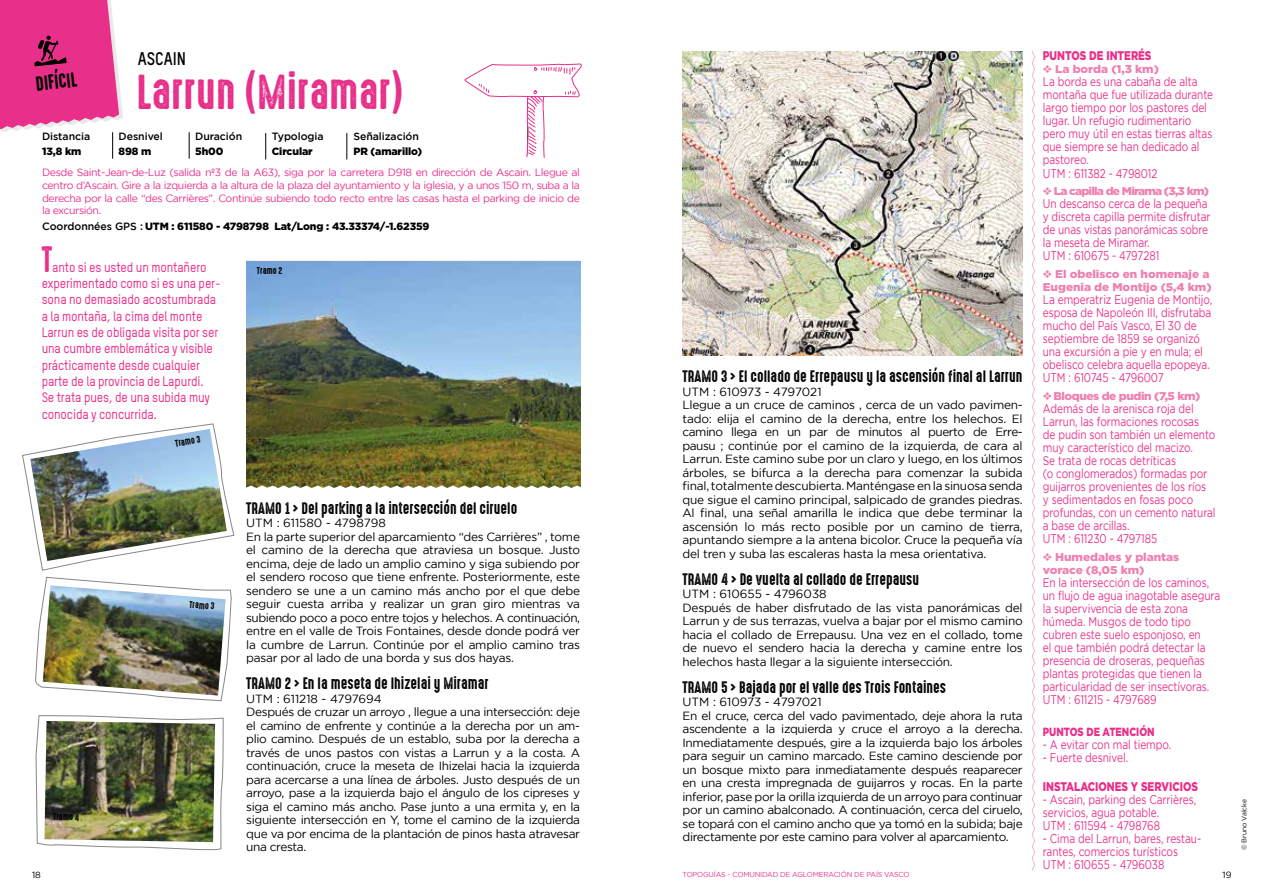
<style>
.page{position:relative;width:1263px;height:893px;background:#fff}
.page>*{position:absolute;margin:0;border:0;box-sizing:border-box;transform-origin:0 0}
.t1{font:44.25px "High Voltage Rough";color:#e8308a}
.t2{font:33px "High Voltage Rough";color:#e8308a;scale:.9 1}
.t3{font:18.45px "High Voltage Rough";color:#000}
.t4{font:700 18px "TSTARPRO";color:#000;scale:.9 1}
.t5{font:15px "High Voltage Rough";color:#000}
.t6{font:500 13.5px/16.4px "TSTARPRO";letter-spacing:-.01em;color:#e8308a;scale:.9 1}
.t7{font:12.6px/13px "Gotham";letter-spacing:-.005em;color:#e8308a;scale:.8 1}
.t8{font:900 12.6px "Gotham HTF";color:#e8308a;scale:.8 1}
.t9{font:11.85px/13.5px "Gotham";letter-spacing:-.03em;color:#000}
.t10{font:900 11.85px "Gotham HTF";color:#e8308a;scale:.8 1}
.t11{font:900 11.25px/13px "Gotham HTF";letter-spacing:-.005em;color:#ef80b1;scale:1.05 1}
.t12{font:900 11.25px "Gotham HTF";letter-spacing:-.065em;color:#ef80b1;scale:1.05 1}
.t13{font:900 11.25px "Gotham HTF";letter-spacing:-.035em;color:#ef80b1;scale:1.05 1}
.t14{font:10.5px/12.8px "Gotham";letter-spacing:-.04em;color:#e8308a;text-align:justify}
.t15{font:900 10.5px "Gotham HTF";letter-spacing:-.01em;color:#000}
.t16{font:500 10.5px "Gotham";letter-spacing:-.005em;color:#000}
.t17{font:9px "High Voltage Rough";color:#000}
.t18{font:9px "Gotham";color:#000}
.t19{font:7.2px "Gotham";letter-spacing:-.025em;color:#e8308a}
.t20{font:6.75px "Gotham";letter-spacing:-.005em;color:#000}
.s1{font-family:"Gotham";font-weight:500}
</style>
<div class="page">
<svg style="left:35px;top:715px;width:189px;height:136px"></svg>
<img style="left:44px;top:721px;width:171px;height:121px">
<img style="left:22px;top:424px;width:212px;height:277px">
<svg style="left:464px;top:63px;width:118px;height:95px"></svg>
<svg style="left:1031px;top:51px;width:4px;height:820px"></svg>
<img style="left:246px;top:261px;width:334px;height:225px">
<svg style="left:246px;top:486px;width:335px;height:2px"></svg>
<svg style="left:189px;top:132px;width:1px;height:27px"></svg>
<svg style="left:0;top:0;width:123px;height:159px"></svg>
<svg style="left:265px;top:133px;width:1px;height:26px"></svg>
<svg style="left:346px;top:133px;width:1px;height:26px"></svg>
<img style="left:682px;top:51px;width:341px;height:304px">
<p class="t8" style="left:1043px;top:48px;width:137px">PUNTOS DE INTERÉS</p>
<p class="t11" style="left:1043px;top:62px;width:112px">❖ La borda (1,3 km)</p>
<p class="t7" style="left:1043px;top:75px;width:214px">La borda es una cabaña de alta montaña que fue utilizada durante largo tiempo por los pastores del lugar. Un refugio rudimentario pero muy útil en estas tierras altas que siempre se han dedicado al pastoreo.<br>UTM : 611382 - 4798012</p>
<p class="t12" style="left:1043px;top:185px;width:160px">❖ La capilla de Mirama (3,3 km)</p>
<p class="t7" style="left:1043px;top:197px;width:211px">Un descanso cerca de la pequeña y discreta capilla permite disfrutar de unas vistas panorámicas sobre la meseta de Miramar.<br>UTM : 610675 - 4797281</p>
<p class="t11" style="left:1043px;top:267px;width:162px">❖ El obelisco en homenaje a<br>Eugenia de Montijo (5,4 km)</p>
<p class="t7" style="left:1043px;top:293px;width:213px">La emperatriz Eugenia de Montijo, esposa de Napoleón III, disfrutaba mucho del País Vasco, El 30 de septiembre de 1859 se organizó una excursión a pie y en mula; el obelisco celebra aquella epopeya.<br>UTM : 610745 - 4796007</p>
<p class="t13" style="left:1043px;top:389px;width:152px">❖ Bloques de pudin (7,5 km)</p>
<p class="t7" style="left:1043px;top:402px;width:217px">Además de la arenisca roja del<br>Larrun, las formaciones rocosas<br>de pudin son también un elemento muy característico del macizo.<br>Se trata de rocas detríticas<br>(o conglomerados) formadas por guijarros provenientes de los ríos<br>y sedimentados en fosas poco profundas, con un cemento natural a base de arcillas.<br>UTM : 611230 - 4797185</p>
<p class="t11" style="left:1043px;top:550px;width:132px">❖ Humedales y plantas vorace (8,05 km)</p>
<p class="t7" style="left:1043px;top:576px;width:223px">En la intersección de los caminos, un flujo de agua inagotable asegura la supervivencia de esta zona húmeda. Musgos de todo tipo cubren este suelo esponjoso, en<br>el que también podrá detectar la presencia de droseras, pequeñas plantas protegidas que tienen la particularidad de ser insectívoras.<br>UTM : 611215 - 4797689</p>
<p class="t10" style="left:1043px;top:724px;width:141px">PUNTOS DE ATENCIÓN</p>
<p class="t7" style="left:1043px;top:737px;width:162px">- A evitar con mal tiempo.</p>
<p class="t7" style="left:1043px;top:750px;width:108px">- Fuerte desnivel.</p>
<p class="t8" style="left:1043px;top:779px;width:195px">INSTALACIONES Y SERVICIOS</p>
<p class="t7" style="left:1043px;top:793px;width:193px">- Ascain, parking des Carrières, servicios, agua potable.<br>UTM : 611594 - 4798768</p>
<p class="t7" style="left:1043px;top:832px;width:199px">- Cima del Larrun, bares, restau&shy;rantes, comercios turísticos<br>UTM : 610655 - 4796038</p>
<h3 class="t4" style="left:138px;top:47px;width:55px">ASCAIN</h3>
<h3 class="t3" style="left:34px;top:70px;width:43px;rotate:-6deg">DIFÍCIL</h3>
<h1 class="t1" style="left:136px;top:59px;width:269px">Larrun (Miramar)</h1>
<p class="t16" style="left:42px;top:130px;width:50px">Distancia</p>
<p class="t16" style="left:119px;top:130px;width:46px">Desnivel</p>
<p class="t16" style="left:195px;top:130px;width:48px">Duración</p>
<p class="t16" style="left:272px;top:130px;width:53px">Typologia</p>
<p class="t16" style="left:353px;top:130px;width:67px">Señalización</p>
<p class="t15" style="left:42px;top:145px;width:41px">13,8 km</p>
<p class="t15" style="left:119px;top:145px;width:34px">898 m</p>
<p class="t15" style="left:195px;top:145px;width:30px">5h00</p>
<p class="t15" style="left:272px;top:145px;width:43px">Circular</p>
<p class="t15" style="left:353px;top:145px;width:70px">PR (amarillo)</p>
<p class="t14" style="left:42px;top:166px;width:539px">Desde Saint-Jean-de-Luz (salida nº3 de la A63), siga por la carretera D918 en dirección de Ascain. Llegue al centro d’Ascain. Gire a la izquierda a la altura de la plaza del ayuntamiento y la iglesia, y a unos 150 m, suba a la derecha por la calle “des Carrières”. Continúe subiendo todo recto entre las casas hasta el parking de inicio de la excursión.</p>
<p class="t15" style="left:42px;top:221px;width:389px"><span class="s1">Coordonnées GPS :</span> UTM : 611580 - 4798798 Lat/Long : 43.33374/-1.62359</p>
<p class="t17" style="left:257px;top:263px;width:27px">Tramo 2</p>
<h2 class="t2" style="left:42px;top:234px;width:13px">T</h2>
<p class="t6" style="left:42px;top:258px;width:200px;text-indent:10px">anto si es usted un montañero experimentado como si es una per&shy;sona no demasiado acostumbrada a la montaña, la cima del monte<br>Larrun es de obligada visita por ser una cumbre emblemática y visible prácticamente desde cualquier parte de la provincia de Lapurdi.<br>Se trata pues, de una subida muy conocida y concurrida.</p>
<p class="t5" style="left:682px;top:365px;width:342px">TRAMO 3 &gt; El collado de Errepausu y la ascensión final al Larrun</p>
<p class="t9" style="left:682px;top:385px;width:342px">UTM : 610973 - 4797021<br>Llegue a un cruce de caminos , cerca de un vado pavimen&shy;tado: elija el camino de la derecha, entre los helechos. El camino llega en un par de minutos al puerto de Erre&shy;pausu ; continúe por el camino de la izquierda, de cara al Larrun. Este camino sube por un claro y luego, en los últimos árboles, se bifurca a la derecha para comenzar la subida final, totalmente descubierta. Manténgase en la sinuosa senda que sigue el camino principal, salpicado de grandes piedras.<br>Al final, una señal amarilla le indica que debe terminar la ascensión lo más recto posible por un camino de tierra, apuntando siempre a la antena bicolor. Cruce la pequeña vía del tren y suba las escaleras hasta la mesa orientativa.</p>
<p class="t5" style="left:682px;top:568px;width:238px">TRAMO 4 &gt; De vuelta al collado de Errepausu</p>
<p class="t9" style="left:682px;top:587px;width:342px">UTM : 610655 - 4796038<br>Después de haber disfrutado de las vista panorámicas del Larrun y de sus terrazas, vuelva a bajar por el mismo camino hacia el collado de Errepausu. Una vez en el collado, tome de nuevo el sendero hacia la derecha y camine entre los helechos hasta llegar a la siguiente intersección.</p>
<p class="t5" style="left:682px;top:676px;width:265px">TRAMO 5 &gt; Bajada por el valle des Trois Fontaines</p>
<p class="t9" style="left:682px;top:695px;width:342px">UTM : 610973 - 4797021<br>En el cruce, cerca del vado pavimentado, deje ahora la ruta ascendente a la izquierda y cruce el arroyo a la derecha.<br>Inmediatamente después, gire a la izquierda bajo los árboles para seguir un camino marcado. Este camino desciende por un bosque mixto para inmediatamente después reaparecer en una cresta impregnada de guijarros y rocas. En la parte inferior, pase por la orilla izquierda de un arroyo para continuar por un camino abalconado. A continuación, cerca del ciruelo, se topará con el camino ancho que ya tomó en la subida; baje directamente por este camino para volver al aparcamiento.</p>
<p class="t19" style="left:682px;top:870px;width:229px">TOPOGUÍAS - COMUNIDAD DE AGLOMERACIÓN DE PAÍS VASCO</p>
<p class="t17" style="left:174px;top:437px;width:27px;rotate:-9deg">Tramo 3</p>
<p class="t5" style="left:246px;top:497px;width:293px">TRAMO 1 &gt; Del parking a la intersección del ciruelo»»</p>
<p class="t9" style="left:246px;top:516px;width:335px">UTM : 611580 - 4798798<br>En la parte superior del aparcamiento “des Carrières” , tome el camino de la derecha que atraviesa un bosque. Justo encima, deje de lado un amplio camino y siga subiendo por el sendero rocoso que tiene enfrente. Posteriormente, este sendero se une a un camino más ancho por el que debe seguir cuesta arriba y realizar un gran giro mientras va subiendo poco a poco entre tojos y helechos. A continuación, entre en el valle de Trois Fontaines, desde donde podrá ver la cumbre de Larrun. Continúe por el amplio camino tras pasar por al lado de una borda y sus dos hayas.</p>
<p class="t5" style="left:246px;top:672px;width:244px">TRAMO 2 &gt; En la meseta de Ihizelai y Miramar</p>
<p class="t9" style="left:246px;top:692px;width:335px">UTM : 611218 - 4797694<br>Después de cruzar un arroyo , llegue a una intersección: deje el camino de enfrente y continúe a la derecha por un am&shy;plio camino. Después de un establo, suba por la derecha a través de unos pastos con vistas a Larrun y a la costa. A continuación, cruce la meseta de Ihizelai hacia la izquierda para acercarse a una línea de árboles. Justo después de un arroyo, pase a la izquierda bajo el ángulo de los cipreses y siga el camino más ancho. Pase junto a una ermita y, en la siguiente intersección en Y, tome el camino de la izquierda que va por encima de la plantación de pinos hasta atravesar una cresta.</p>
<p class="t17" style="left:190px;top:598px;width:27px;rotate:4deg">Tramo 3</p>
<p class="t17" style="left:54px;top:809px;width:27px;rotate:2deg">Tramo 4</p>
<p class="t18" style="left:32px;top:870px;width:10px">18</p>
<p class="t18" style="left:1222px;top:870px;width:11px">19</p>
<p class="t20" style="left:1240px;top:850px;width:53px;rotate:-90deg">© Bruno Valcke</p>
</div>
